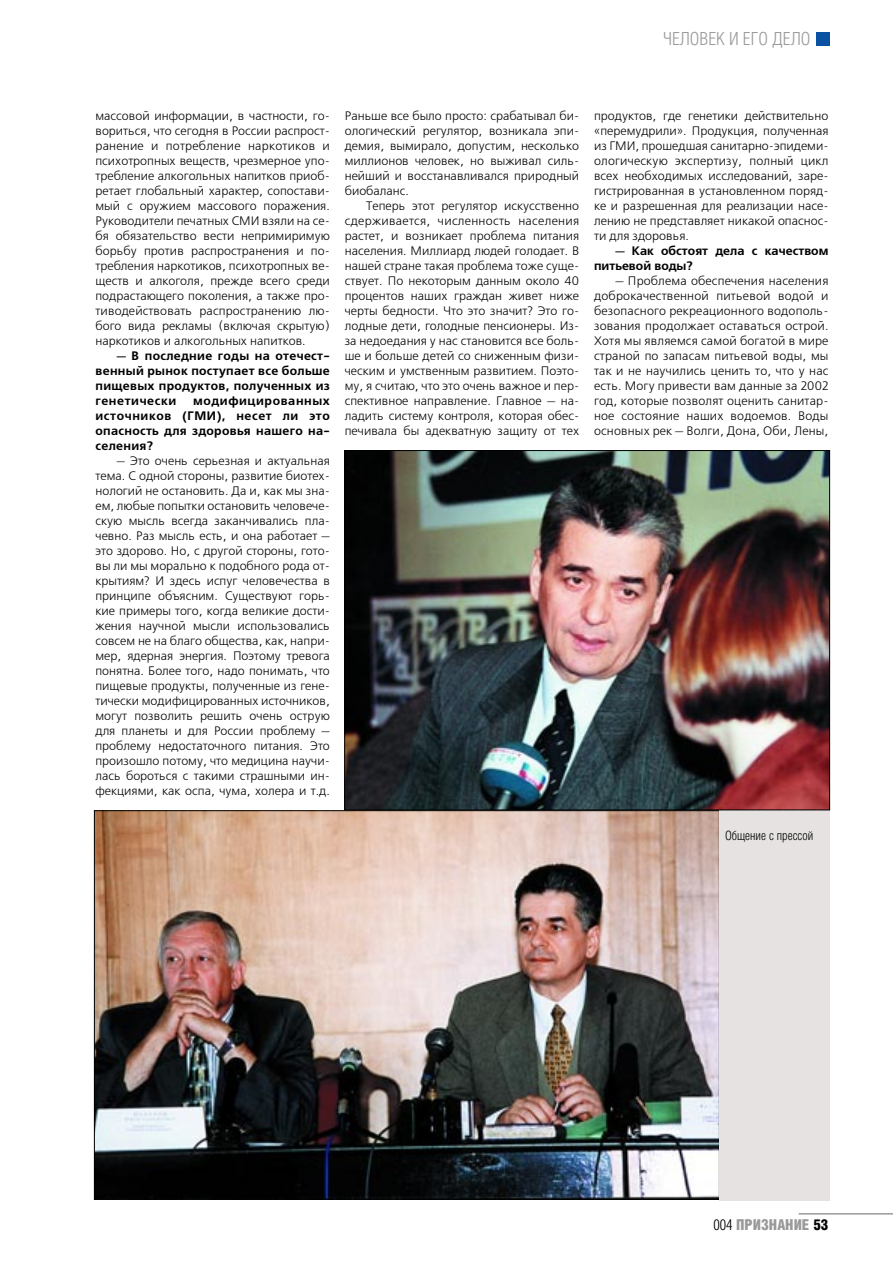
<style>
.page{position:relative;width:893px;height:1262px;background:#fff}
.page>*{position:absolute;margin:0;border:0;box-sizing:border-box;transform-origin:0 0}
.t1{font:300 18px "Helios Cond";color:#999}
.t2{font:900 15px "Helios Cond";color:#999}
.t3{font:300 12.75px "Helios Cond";color:#000}
.t4{font:12.3px/15px "Free Set C";color:#000;text-align:justify}
.t5{font:700 12.3px/15px "Free Set C";letter-spacing:.025em;color:#000;text-align:justify}
.t6{font:700 12.3px/15px "Free Set C";color:#000}
.s1{font-family:"New Baskerville C"}
.s2{font-family:"Helios";font-weight:300;color:#fff}
.s3{font-weight:300;color:#fff}
.s4{font-weight:300;color:#000}
.s5{color:#000}
</style>
<div class="page">
<div style="left:816px;top:32px;width:14px;height:13px;background:#0a51a1"></div>
<hr style="left:798px;top:1213px;width:94px;height:1px;background:#999">
<img style="left:96px;top:812px;width:621px;height:385px">
<div style="left:719px;top:803px;width:111px;height:397px;background:#e5e2e1"></div>
<img style="left:346px;top:452px;width:482px;height:356px">
<h1 class="t1" style="left:663px;top:34px;width:149px">ЧЕЛОВЕК И ЕГО ДЕЛО</h1>
<p class="t4" style="left:95px;top:109px;width:236px">массовой информации, в частности, го&shy;вориться, что сегодня в России распрост&shy;ранение и потребление наркотиков и психотропных веществ, чрезмерное упо&shy;требление алкогольных напитков приоб&shy;ретает глобальный характер, сопостави&shy;мый с оружием массового поражения.<br>Руководители печатных СМИ взяли на се&shy;бя обязательство вести непримиримую борьбу против распространения и по&shy;требления наркотиков, психотропных ве&shy;ществ и алкоголя, прежде всего среди подрастающего поколения, а также про&shy;тиводействовать распространению лю&shy;бого вида рекламы (включая скрытую) наркотиков и алкогольных напитков.</p>
<p class="t5" style="left:95px;top:349px;width:236px;text-indent:21px"><span class="s1">—</span> В последние годы на отечест&shy;венный рынок поступает все больше пищевых продуктов, полученных из генетически</p>
<p class="t5" style="left:95px;top:394px;width:236px;text-indent:98px">модифицированных источников (ГМИ), несет ли это опасность для здоровья нашего на&shy;селения?</p>
<p class="t4" style="left:95px;top:454px;width:236px;text-indent:21px"><span class="s1">—</span> Это очень серьезная и актуальная тема. С одной стороны, развитие биотех&shy;нологий не остановить. Да и, как мы зна&shy;ем, любые попытки остановить человече&shy;скую мысль всегда заканчивались пла&shy;чевно. Раз мысль есть, и она работает <span class="s1">— </span>это здорово. Но, с другой стороны, гото&shy;вы ли мы морально к подобного рода от&shy;крытиям? И здесь испуг человечества в принципе объясним. Существуют горь&shy;кие примеры того, когда великие дости&shy;жения научной мысли использовались совсем не на благо общества, как, напри&shy;мер, ядерная энергия. Поэтому тревога понятна. Более того, надо понимать, что пищевые продукты, полученные из гене&shy;тически модифицированных источников, могут позволить решить очень острую для планеты и для России проблему <span class="s1">— </span>проблему недостаточного питания. Это произошло потому, что медицина научи&shy;лась бороться с такими страшными ин&shy;фекциями, как оспа, чума, холера и т.д.</p>
<p class="t4" style="left:345px;top:109px;width:236px">Раньше все было просто: срабатывал би&shy;ологический регулятор, возникала эпи&shy;демия, вымирало, допустим, несколько миллионов человек, но выживал силь&shy;нейший и восстанавливался природный биобаланс.</p>
<p class="t4" style="left:345px;top:199px;width:236px;text-indent:21px">Теперь этот регулятор искусственно сдерживается, численность населения растет, и возникает проблема питания населения. Миллиард людей голодает. В нашей стране такая проблема тоже суще&shy;ствует. По некоторым данным около 40 процентов наших граждан живет ниже черты бедности. Что это значит? Это го&shy;лодные дети, голодные пенсионеры. Из&shy;за недоедания у нас становится все боль&shy;ше и больше детей со сниженным физи&shy;ческим и умственным развитием. Поэто&shy;му, я считаю, что это очень важное и пер&shy;спективное направление. Главное <span class="s1">—</span> на&shy;ладить систему контроля, которая обес&shy;печивала бы адекватную защиту от тех</p>
<p class="t4" style="left:594px;top:109px;width:236px">продуктов, где генетики действительно «перемудрили». Продукция, полученная из ГМИ, прошедшая санитарно-эпидеми&shy;ологическую экспертизу, полный цикл всех необходимых исследований, заре&shy;гистрированная в установленном поряд&shy;ке и разрешенная для реализации насе&shy;лению не представляет никакой опаснос&shy;ти для здоровья.</p>
<p class="t6" style="left:594px;top:244px;width:236px;text-indent:21px"><span class="s1">—</span> Как обстоят дела с качеством питьевой воды?</p>
<p class="t4" style="left:594px;top:274px;width:236px;text-indent:21px"><span class="s1">—</span> Проблема обеспечения населения доброкачественной питьевой водой и безопасного рекреационного водополь&shy;зования продолжает оставаться острой.<br>Хотя мы являемся самой богатой в мире страной по запасам питьевой воды, мы так и не научились ценить то, что у нас есть. Могу привести вам данные за 2002 год, которые позволят оценить санитар&shy;ное состояние наших водоемов. Воды основных рек <span class="s1">—</span> Волги, Дона, Оби, Лены,</p>
<p class="t3" style="left:725px;top:832px;width:90px">Общение с прессой</p>
<p class="t2" style="left:662px;top:1220px;width:168px"><span class="s2">№</span> <span class="s3">29 / 2</span><span class="s4">004</span> ПРИЗНАНИЕ <span class="s5">53</span></p>
</div>
